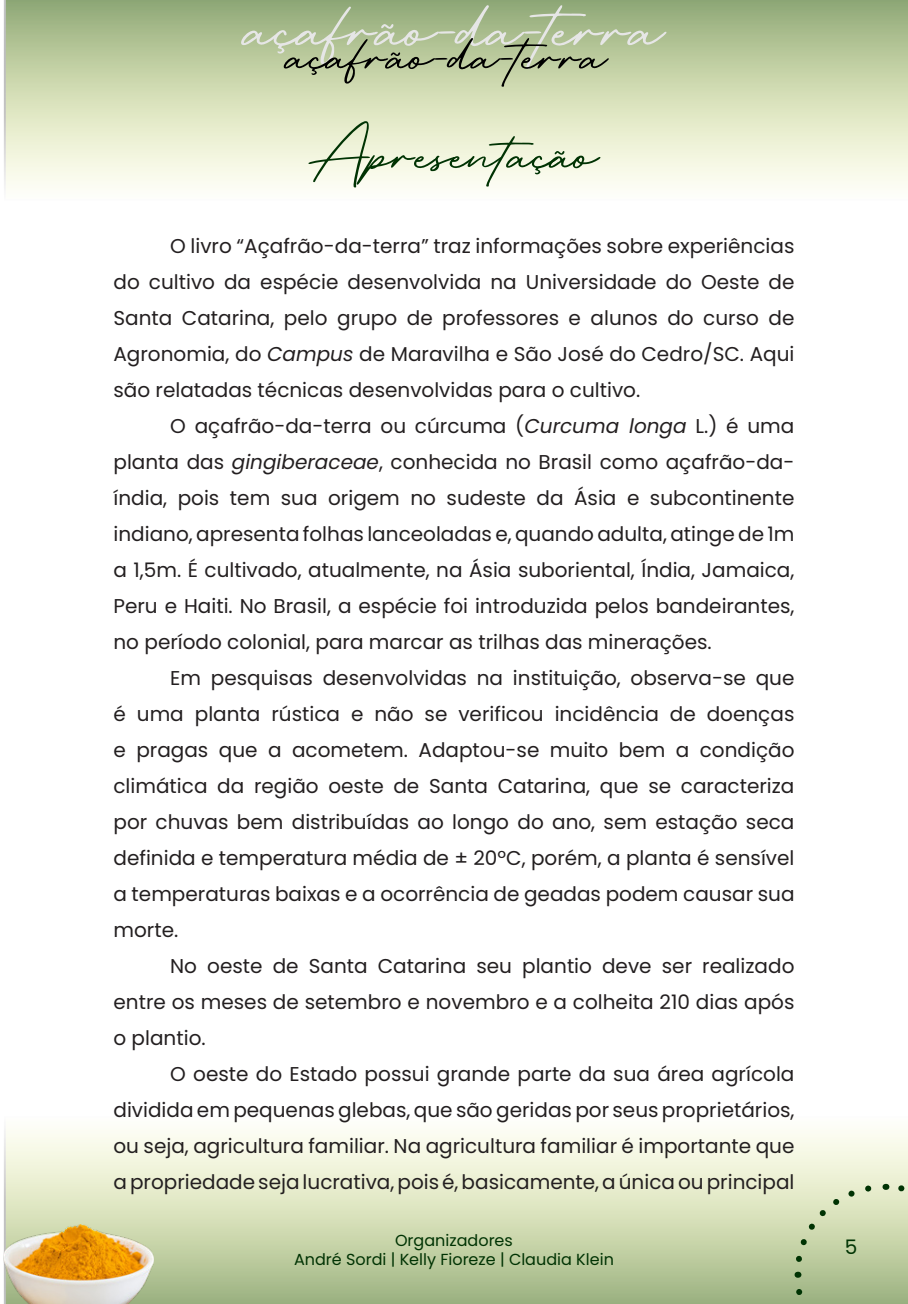
<style>
.page{position:relative;width:908px;height:1304px;background:#fff}
.page>*{position:absolute;margin:0;border:0;box-sizing:border-box;transform-origin:0 0}
.t1{font:121px "Retro Signature";color:#e6e6e6}
.Títulos{font:96px "Retro Signature";color:#003303}
.t2{font:92.4px "Retro Signature";color:#000}
.texto{font:20px/36px "Poppins";color:#231f20;text-align:justify}
.t3{font:20px "Poppins";color:#003303}
.t4{font:16px/19.2px "Poppins";color:#003303;text-align:center}
.s1{font-style:italic}
</style>
<div class="page">
<svg style="left:4px;top:1129px;width:903px;height:175px"></svg>
<svg style="left:4px;top:0;width:903px;height:189px"></svg>
<img style="left:4px;top:1225px;width:150px;height:79px">
<svg style="left:895px;top:1272px;width:13px;height:32px"></svg>
<svg style="left:885px;top:1181px;width:22px;height:84px"></svg>
<svg style="left:791px;top:1181px;width:83px;height:97px"></svg>
<div style="left:791px;top:1285px;width:95px;height:19px;background:#a0b586"></div>
<h1 class="t1" style="left:250px;top:-42px;width:414px">açafrão-da-terra</h1>
<h3 class="t2" style="left:291px;top:2px;width:317px">açafrão-da-terra</h3>
<p class="Títulos" style="left:310px;top:99px;width:289px">Apresentação</p>
<p class="texto" style="left:113px;top:228px;width:682px;text-indent:57px">O livro “Açafrão-da-terra” traz informações sobre experiências do cultivo da espécie desenvolvida na Universidade do Oeste de Santa Catarina, pelo grupo de professores e alunos do curso de Agronomia, do <span class="s1">Campus</span> de Maravilha e São José do Cedro/SC. Aqui são relatadas técnicas desenvolvidas para o cultivo.</p>
<p class="texto" style="left:113px;top:408px;width:682px;text-indent:57px">O açafrão-da-terra ou cúrcuma (<span class="s1">Curcuma longa</span> L.) é uma planta das <span class="s1">gingiberaceae</span>, conhecida no Brasil como açafrão-da&shy;índia, pois tem sua origem no sudeste da Ásia e subcontinente indiano, apresenta folhas lanceoladas e, quando adulta, atinge de 1m a 1,5m. É cultivado, atualmente, na Ásia suboriental, Índia, Jamaica, Peru e Haiti. No Brasil, a espécie foi introduzida pelos bandeirantes, no período colonial, para marcar as trilhas das minerações.</p>
<p class="texto" style="left:113px;top:660px;width:682px;text-indent:57px">Em pesquisas desenvolvidas na instituição, observa-se que é uma planta rústica e não se verificou incidência de doenças e pragas que a acometem. Adaptou-se muito bem a condição climática da região oeste de Santa Catarina, que se caracteriza por chuvas bem distribuídas ao longo do ano, sem estação seca definida e temperatura média de ± 20ºC, porém, a planta é sensível a temperaturas baixas e a ocorrência de geadas podem causar sua morte.</p>
<p class="texto" style="left:113px;top:948px;width:682px;text-indent:57px">No oeste de Santa Catarina seu plantio deve ser realizado entre os meses de setembro e novembro e a colheita 210 dias após o plantio.</p>
<p class="texto" style="left:113px;top:1056px;width:682px;text-indent:57px">O oeste do Estado possui grande parte da sua área agrícola dividida em pequenas glebas, que são geridas por seus proprietários, ou seja, agricultura familiar. Na agricultura familiar é importante que a propriedade seja lucrativa, pois é, basicamente, a única ou principal</p>
<p class="t4" style="left:294px;top:1231px;width:321px">Organizadores<br>André Sordi | Kelly Fioreze | Claudia Klein</p>
<p class="t3" style="left:844px;top:1236px;width:14px">5</p>
</div>
